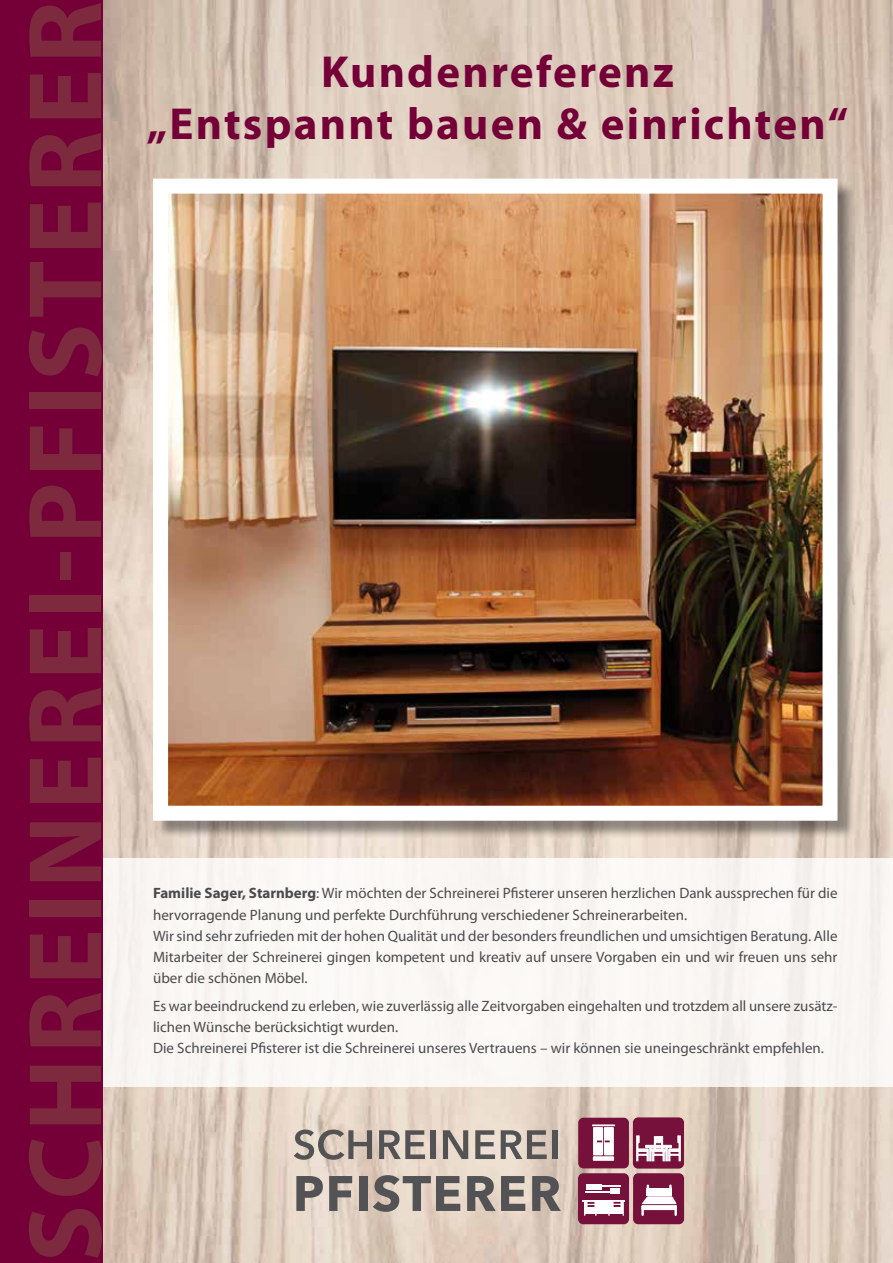
<style>
.page{position:relative;width:893px;height:1263px;background:#fff}
.page>*{position:absolute;margin:0;border:0;box-sizing:border-box;transform-origin:0 0}
.t1{font:700 105.45px "Myriad Pro";letter-spacing:.05em;color:#7d2a3e}
.t2{font:700 45px/52.5px "Myriad Pro";letter-spacing:.05em;color:#740037;text-align:center}
.t3{font:15px/21px "Myriad Pro";color:#4b4b4d}
.s1{font-weight:700}
</style>
<div class="page">
<img style="left:102px;top:0;width:791px;height:1263px">
<div style="left:100px;top:858px;width:793px;height:228px;background:#faf7f4"></div>
<svg style="left:294px;top:1129px;width:78px;height:31px;background:#aaa098"></svg>
<svg style="left:379px;top:1130px;width:46px;height:29px"></svg>
<div style="left:431px;top:1130px;width:5px;height:29px;background:#535355"></div>
<svg style="left:443px;top:1130px;width:25px;height:29px"></svg>
<svg style="left:475px;top:1130px;width:20px;height:29px"></svg>
<svg style="left:501px;top:1130px;width:46px;height:29px"></svg>
<div style="left:552px;top:1130px;width:5px;height:29px;background:#535355"></div>
<svg style="left:296px;top:1176px;width:27px;height:35px"></svg>
<svg style="left:329px;top:1176px;width:23px;height:35px"></svg>
<div style="left:359px;top:1176px;width:8px;height:35px;background:#535355"></div>
<svg style="left:373px;top:1175px;width:87px;height:37px;background:#9c938d"></svg>
<svg style="left:467px;top:1176px;width:58px;height:35px;background:#88837f"></svg>
<svg style="left:532px;top:1176px;width:29px;height:35px"></svg>
<div style="left:633px;top:1173px;width:51px;height:51px;background:#75113a;border-radius:5px"></div>
<svg style="left:641px;top:1184px;width:36px;height:32px"></svg>
<div style="left:578px;top:1173px;width:51px;height:51px;background:#75113a;border-radius:5px"></div>
<div style="left:585px;top:1201px;width:38px;height:12px;background:#fff"></div>
<hr style="left:583px;top:1200px;width:42px;height:2px;background:#fff">
<div style="left:586px;top:1184px;width:16px;height:6px;background:#fff"></div>
<div style="left:610px;top:1188px;width:9px;height:5px;background:#fff"></div>
<svg style="left:602px;top:1185px;width:19px;height:1px"></svg>
<svg style="left:585px;top:1192px;width:25px;height:1px"></svg>
<svg style="left:584px;top:1202px;width:12px;height:14px"></svg>
<svg style="left:608px;top:1201px;width:16px;height:15px"></svg>
<div style="left:633px;top:1117px;width:51px;height:51px;background:#75113a;border-radius:5px"></div>
<svg style="left:636px;top:1135px;width:45px;height:26px"></svg>
<div style="left:578px;top:1118px;width:51px;height:50px;background:#75113a;border-radius:5px"></div>
<div style="left:604px;top:1127px;width:10px;height:28px;background:#fff"></div>
<div style="left:593px;top:1156px;width:21px;height:5px;background:#fff"></div>
<hr style="left:592px;top:1124px;width:23px;height:2px;background:#fff">
<div style="left:593px;top:1127px;width:10px;height:28px;background:#fff"></div>
<div style="left:0;top:0;width:102px;height:1263px;background:#740037"></div>
<div style="left:155px;top:181px;width:701px;height:658px;background:#000;opacity:.41"></div>
<img style="left:169px;top:195px;width:652px;height:610px">
<div style="left:153px;top:179px;width:684px;height:642px;border:15px solid #fff"></div>
<h1 class="t1" style="left:-3px;top:1262px;width:1262px;rotate:-90deg">SCHREINEREI-PFISTERER</h1>
<h2 class="t2" style="left:147px;top:44px;width:703px">Kundenreferenz<br>„Entspannt bauen &amp; einrichten“</h2>
<p class="t3" style="left:153px;top:883px;width:686px"><span class="s1">Familie Sager, Starnberg</span>: Wir möchten der Schreinerei Pfisterer unseren herzlichen Dank aussprechen für die hervorragende Planung und perfekte Durchführung verschiedener Schreinerarbeiten.<br>Wir sind sehr zufrieden mit der hohen Qualität und der besonders freundlichen und umsichtigen Beratung. Alle Mitarbeiter der Schreinerei gingen kompetent und kreativ auf unsere Vorgaben ein und wir freuen uns sehr über die schönen Möbel.</p>
<p class="t3" style="left:153px;top:995px;width:686px">Es war beeindruckend zu erleben, wie zuverlässig alle Zeitvorgaben eingehalten und trotzdem all unsere zusätz&shy;lichen Wünsche berücksichtigt wurden.<br>Die Schreinerei Pfisterer ist die Schreinerei unseres Vertrauens – wir können sie uneingeschränkt empfehlen.</p>
</div>
